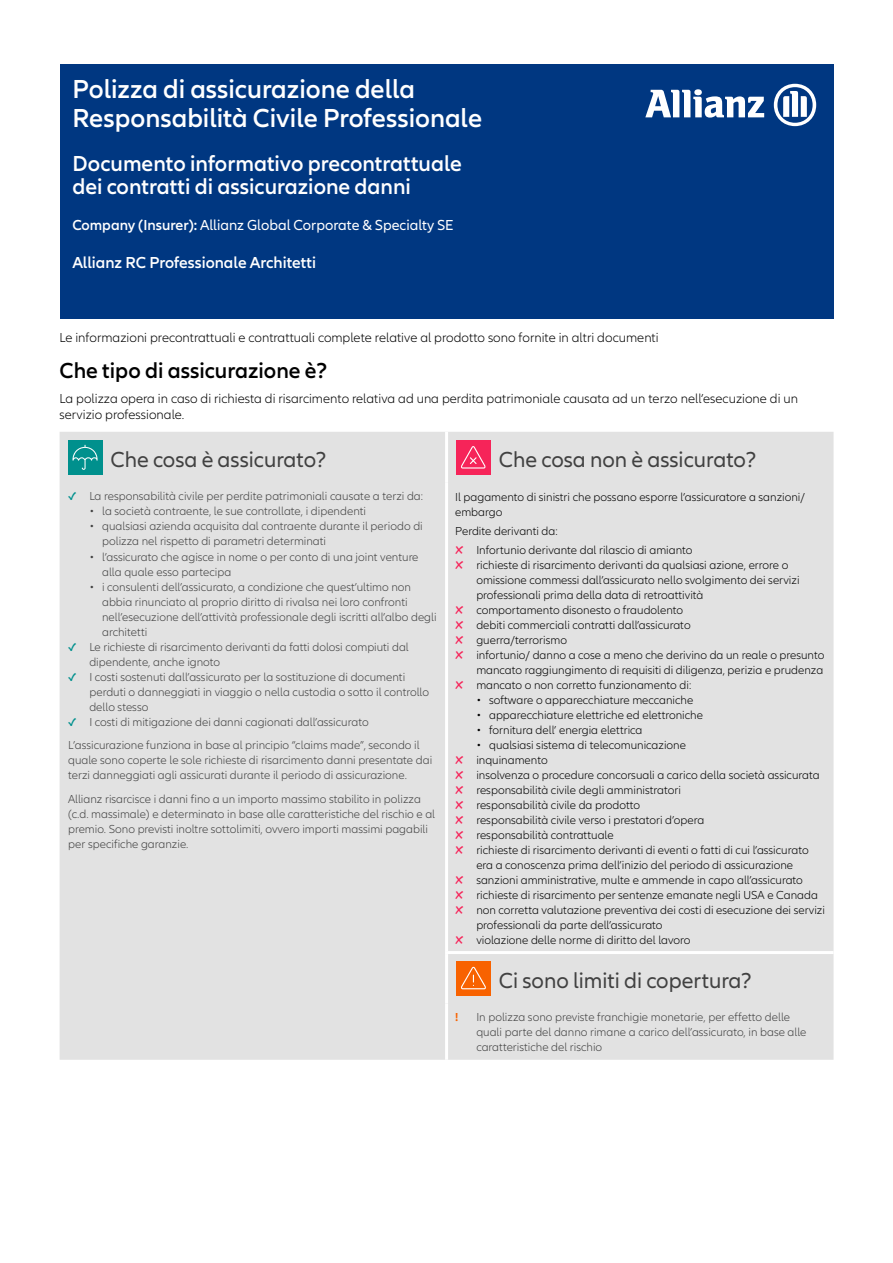
<style>
.page{position:relative;width:893px;height:1263px;background:#fff}
.page>*{position:absolute;margin:0;border:0;box-sizing:border-box;transform-origin:0 0}
.t1{font:600 27px/29.2px "Allianz Neo";color:#fff}
.t2{font:600 22.5px/22.5px "Allianz Neo";color:#fff}
.t3{font:22.5px "Allianz Neo";color:#414141}
.t4{font:600 22.5px "Allianz Neo";color:#000}
.t5{font:600 16.5px "Allianz Neo";color:#fff}
.t6{font:15px "Allianz Neo";color:#fff}
.t7{font:300 13.5px/16.5px "Allianz Neo";color:#000}
.t8{font:300 12px/15px "Allianz Neo";color:#414141}
.t9{font:300 12px/15px "Allianz Neo";color:#000}
.t10{font:700 12px "Allianz Neo";color:#f86200}
.s1{font-weight:600}
.s2{font-weight:600;color:#00908d}
.s3{font-weight:600;color:#f62459}
</style>
<div class="page">
<div style="left:60px;top:65px;width:773px;height:254px;background:#003781"></div>
<div style="left:60px;top:432px;width:773px;height:628px;background:#e2e2e2"></div>
<hr style="left:445px;top:951px;width:388px;height:3px;background:#fff">
<hr style="left:445px;top:432px;width:3px;height:51px;background:#fff">
<hr style="left:445px;top:483px;width:3px;height:468px;background:#fff">
<hr style="left:445px;top:954px;width:3px;height:49px;background:#fff">
<hr style="left:445px;top:1003px;width:3px;height:57px;background:#fff">
<div style="left:68px;top:440px;width:34px;height:34px;background:#00908d"></div>
<svg style="left:72px;top:445px;width:26px;height:25px"></svg>
<div style="left:456px;top:440px;width:34px;height:34px;background:#f62459"></div>
<svg style="left:461px;top:446px;width:25px;height:23px"></svg>
<div style="left:456px;top:961px;width:34px;height:34px;background:#f86200"></div>
<svg style="left:461px;top:966px;width:25px;height:23px"></svg>
<svg style="left:645px;top:89px;width:119px;height:29px"></svg>
<svg style="left:774px;top:84px;width:42px;height:42px"></svg>
<h1 class="t1" style="left:72px;top:75px;width:411px">Polizza di assicurazione della<br>Responsabilità Civile Professionale</h1>
<h2 class="t2" style="left:72px;top:153px;width:391px">Documento informativo precontrattuale dei contratti di assicurazione danni</h2>
<p class="t6" style="left:72px;top:216px;width:383px"><span class="s1">Company (Insurer):</span> Allianz Global Corporate &amp; Specialty SE</p>
<h3 class="t5" style="left:72px;top:253px;width:245px">Allianz RC Professionale Architetti</h3>
<p class="t7" style="left:60px;top:330px;width:601px">Le informazioni precontrattuali e contrattuali complete relative al prodotto sono fornite in altri documenti</p>
<h2 class="t4" style="left:60px;top:357px;width:269px">Che tipo di assicurazione è?</h2>
<p class="t7" style="left:60px;top:390px;width:740px">La polizza opera in caso di richiesta di risarcimento relativa ad una perdita patrimoniale causata ad un terzo nell’esecuzione di un servizio professionale.</p>
<h2 class="t3" style="left:110px;top:446px;width:217px">Che cosa è assicurato?</h2>
<h2 class="t3" style="left:499px;top:446px;width:259px">Che cosa non è assicurato?</h2>
<p class="t8" style="left:68px;top:489px;width:356px"><span class="s2">✓</span> La responsabilità civile per perdite patrimoniali causate a terzi da:</p>
<p class="t8" style="left:89px;top:504px;width:278px">• la società contraente, le sue controllate, i dipendenti</p>
<p class="t8" style="left:102px;top:519px;width:322px;text-indent:-13px">• qualsiasi azienda acquisita dal contraente durante il periodo di polizza nel rispetto di parametri determinati</p>
<p class="t8" style="left:102px;top:549px;width:318px;text-indent:-13px">• l’assicurato che agisce in nome o per conto di una joint venture alla quale esso partecipa</p>
<p class="t8" style="left:102px;top:579px;width:336px;text-indent:-13px">• i consulenti dell’assicurato, a condizione che quest’ultimo non abbia rinunciato al proprio diritto di rivalsa nei loro confronti nell’esecuzione dell’attività professionale degli iscritti all’albo degli architetti</p>
<p class="t8" style="left:89px;top:639px;width:321px;text-indent:-21px"><span class="s2">✓</span> Le richieste di risarcimento derivanti da fatti dolosi compiuti dal dipendente, anche ignoto</p>
<p class="t8" style="left:89px;top:669px;width:341px;text-indent:-21px"><span class="s2">✓</span> I costi sostenuti dall’assicurato per la sostituzione di documenti perduti o danneggiati in viaggio o nella custodia o sotto il controllo dello stesso</p>
<p class="t8" style="left:68px;top:710px;width:353px;line-height:23.5px"><span class="s2">✓</span> I costi di mitigazione dei danni cagionati dall’assicurato<br>L’assicurazione funziona in base al principio “claims made”, secondo il</p>
<p class="t8" style="left:68px;top:753px;width:366px">quale sono coperte le sole richieste di risarcimento danni presentate dai terzi danneggiati agli assicurati durante il periodo di assicurazione.</p>
<p class="t8" style="left:68px;top:791px;width:369px">Allianz risarcisce i danni fino a un importo massimo stabilito in polizza (c.d. massimale) e determinato in base alle caratteristiche del rischio e al premio. Sono previsti inoltre sottolimiti, ovvero importi massimi pagabili per specifiche garanzie.</p>
<p class="t9" style="left:455px;top:489px;width:351px">Il pagamento di sinistri che possano esporre l’assicuratore a sanzioni/ embargo</p>
<p class="t9" style="left:455px;top:521px;width:239px;line-height:19.2px">Perdite derivanti da:<br><span class="s3">✗</span> Infortunio derivante dal rilascio di amianto</p>
<p class="t9" style="left:455px;top:558px;width:335px"><span class="s3">✗</span> richieste di risarcimento derivanti da qualsiasi azione, errore o</p>
<p class="t9" style="left:476px;top:573px;width:325px">omissione commessi dall’assicurato nello svolgimento dei servizi</p>
<p class="t9" style="left:476px;top:588px;width:229px">professionali prima della data di retroattività</p>
<p class="t9" style="left:455px;top:603px;width:230px"><span class="s3">✗</span> comportamento disonesto o fraudolento</p>
<p class="t9" style="left:455px;top:618px;width:237px"><span class="s3">✗</span> debiti commerciali contratti dall’assicurato</p>
<p class="t9" style="left:455px;top:633px;width:113px"><span class="s3">✗</span> guerra/terrorismo</p>
<p class="t9" style="left:455px;top:648px;width:371px"><span class="s3">✗</span> infortunio/ danno a cose a meno che derivino da un reale o presunto</p>
<p class="t9" style="left:476px;top:663px;width:348px">mancato raggiungimento di requisiti di diligenza, perizia e prudenza</p>
<p class="t9" style="left:455px;top:678px;width:238px"><span class="s3">✗</span> mancato o non corretto funzionamento di:</p>
<p class="t9" style="left:476px;top:693px;width:219px">• software o apparecchiature meccaniche</p>
<p class="t9" style="left:476px;top:708px;width:228px">• apparecchiature elettriche ed elettroniche</p>
<p class="t9" style="left:476px;top:723px;width:168px">• fornitura dell’ energia elettrica</p>
<p class="t9" style="left:476px;top:738px;width:211px">• qualsiasi sistema di telecomunicazione</p>
<p class="t9" style="left:455px;top:753px;width:94px"><span class="s3">✗</span> inquinamento</p>
<p class="t9" style="left:455px;top:768px;width:366px"><span class="s3">✗</span> insolvenza o procedure concorsuali a carico della società assicurata</p>
<p class="t9" style="left:455px;top:783px;width:227px"><span class="s3">✗</span> responsabilità civile degli amministratori</p>
<p class="t9" style="left:455px;top:798px;width:187px"><span class="s3">✗</span> responsabilità civile da prodotto</p>
<p class="t9" style="left:455px;top:813px;width:251px"><span class="s3">✗</span> responsabilità civile verso i prestatori d’opera</p>
<p class="t9" style="left:455px;top:828px;width:160px"><span class="s3">✗</span> responsabilità contrattuale</p>
<p class="t9" style="left:455px;top:843px;width:355px"><span class="s3">✗</span> richieste di risarcimento derivanti di eventi o fatti di cui l’assicurato</p>
<p class="t9" style="left:476px;top:858px;width:318px">era a conoscenza prima dell’inizio del periodo di assicurazione</p>
<p class="t9" style="left:455px;top:873px;width:349px"><span class="s3">✗</span> sanzioni amministrative, multe e ammende in capo all’assicurato</p>
<p class="t9" style="left:455px;top:888px;width:364px"><span class="s3">✗</span> richieste di risarcimento per sentenze emanate negli USA e Canada</p>
<p class="t9" style="left:455px;top:903px;width:371px"><span class="s3">✗</span> non corretta valutazione preventiva dei costi di esecuzione dei servizi</p>
<p class="t9" style="left:476px;top:918px;width:188px">professionali da parte dell’assicurato</p>
<p class="t9" style="left:455px;top:933px;width:237px"><span class="s3">✗</span> violazione delle norme di diritto del lavoro</p>
<h2 class="t3" style="left:499px;top:967px;width:254px">Ci sono limiti di copertura?</h2>
<p class="t10" style="left:455px;top:1010px;width:5px">!</p>
<p class="t8" style="left:476px;top:1010px;width:332px">In polizza sono previste franchigie monetarie, per effetto delle quali parte del danno rimane a carico dell’assicurato, in base alle caratteristiche del rischio</p>
</div>
